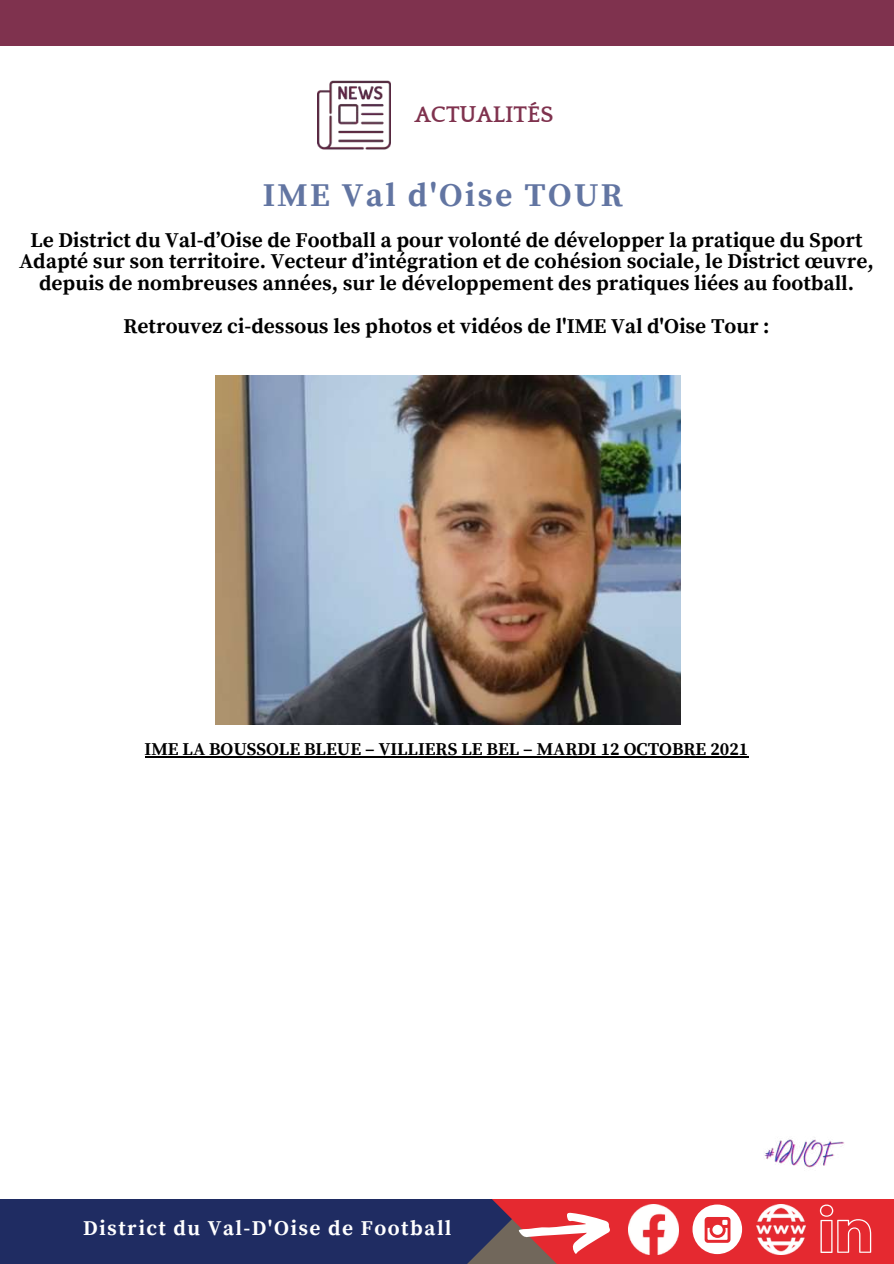
<style>
.page{position:relative;width:894px;height:1264px;background:#fff}
.page>*{position:absolute;margin:0;border:0;box-sizing:border-box;transform-origin:0 0}
.t1{font:700 33px "Source Serif Pro";letter-spacing:.07em;color:#6275a2}
.t2{font:700 23.25px "Quattrocento";color:#7f324e}
.t3{font:700 21px/21.5px "Source Serif Pro";color:#000;text-align:center}
.t4{font:700 21px "Source Serif Pro";letter-spacing:.07em;color:#fff}
.t5{font:700 18px "Source Serif Pro";color:#000}
</style>
<div class="page">
<div style="left:1px;top:1194px;width:892px;height:69px;background:#1f2c62"></div>
<div style="left:798px;top:1198px;width:95px;height:65px;background:#e52930"></div>
<div style="left:0;top:45px;width:893px;height:1153px;background:#fff"></div>
<div style="left:0;top:0;width:893px;height:45px;background:#7f324e"></div>
<img style="left:798px;top:1204px;width:7px;height:49px">
<img style="left:317px;top:80px;width:73px;height:70px">
<svg style="left:819px;top:1204px;width:51px;height:48px;background:#e8454b"></svg>
<svg style="left:293px;top:1198px;width:505px;height:65px"></svg>
<img style="left:216px;top:375px;width:464px;height:349px">
<img style="left:764px;top:1137px;width:79px;height:31px">
<hr style="left:144px;top:756px;width:604px;height:1px;background:#000">
<p class="t2" style="left:414px;top:102px;width:140px">ACTUALITÉS</p>
<h1 class="t1" style="left:263px;top:175px;width:362px">IME Val d'Oise TOUR</h1>
<p class="t3" style="left:19px;top:230px;width:855px">Le District du Val-d’Oise de Football a pour volonté de développer la pratique du Sport<br>Adapté sur son territoire. Vecteur d’intégration et de cohésion sociale, le District œuvre, depuis de nombreuses années, sur le développement des pratiques liées au football.</p>
<p class="t3" style="left:123px;top:316px;width:647px">Retrouvez ci-dessous les photos et vidéos de l'IME Val d'Oise Tour :</p>
<p class="t5" style="left:144px;top:738px;width:605px">IME LA BOUSSOLE BLEUE – VILLIERS LE BEL – MARDI 12 OCTOBRE 2021</p>
<p class="t4" style="left:83px;top:1215px;width:370px">District du Val-D'Oise de Football</p>
</div>
